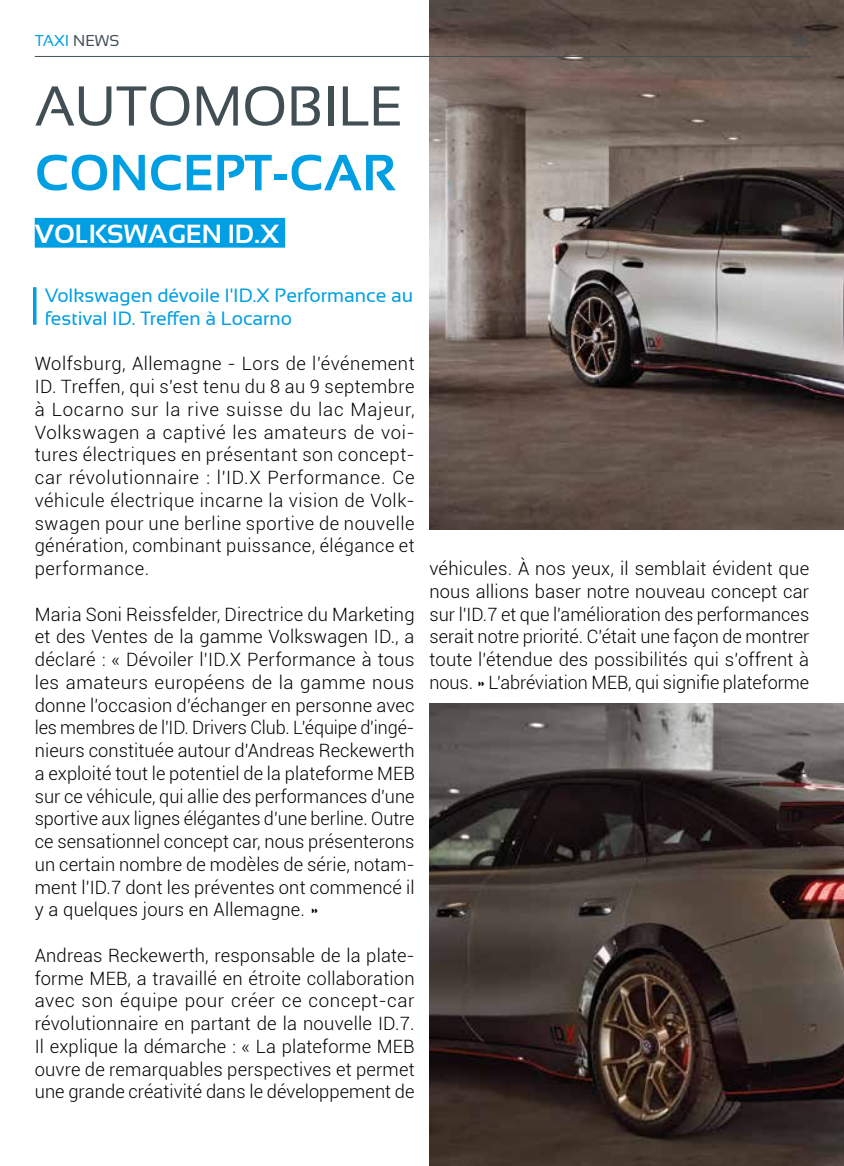
<style>
.page{position:relative;width:844px;height:1166px;background:#fff}
.page>*{position:absolute;margin:0;border:0;box-sizing:border-box;transform-origin:0 0}
.t1{font:56px "Sansation";letter-spacing:-.01em;color:#414f55}
.t2{font:700 50.75px "Sansation";color:#009fe3}
.t3{font:700 26.25px "Sansation";color:#fff}
.t4{font:19.25px/22.8px "Sansation";color:#009fe3}
.t5{font:300 18.38px/22.8px "Roboto";letter-spacing:.01em;color:#000;text-align:justify}
.t6{font:15.75px "Sansation";color:#009fe3}
.t7{font:15.75px "Sansation";color:#414f55}
.s1{color:#414f55}
</style>
<div class="page">
<img style="left:429px;top:0;width:414px;height:529px">
<img style="left:429px;top:703px;width:414px;height:463px">
<hr style="left:35px;top:56px;width:774px;height:1px;background:#414f55">
<hr style="left:33px;top:287px;width:3px;height:38px;background:#009fe3">
<div style="left:35px;top:218px;width:250px;height:30px;background:#009fe3"></div>
<p class="t6" style="left:35px;top:32px;width:86px">TAXI <span class="s1">NEWS</span></p>
<p class="t7" style="left:790px;top:32px;width:20px">36</p>
<h1 class="t1" style="left:35px;top:75px;width:369px">AUTOMOBILE</h1>
<h2 class="t2" style="left:35px;top:144px;width:362px">CONCEPT-CAR</h2>
<h3 class="t3" style="left:35px;top:219px;width:246px">VOLKSWAGEN ID.X</h3>
<p class="t4" style="left:45px;top:284px;width:370px">Volkswagen dévoile l'ID.X Performance au festival ID. Treffen à Locarno</p>
<p class="t5" style="left:35px;top:352px;width:381px">Wolfsburg, Allemagne - Lors de l'événement ID. Treffen, qui s'est tenu du 8 au 9 septembre à Locarno sur la rive suisse du lac Majeur, Volkswagen a captivé les amateurs de voi&shy;tures électriques en présentant son concept&shy;car révolutionnaire : l'ID.X Performance. Ce véhicule électrique incarne la vision de Volk&shy;swagen pour une berline sportive de nouvelle génération, combinant puissance, élégance et performance.</p>
<p class="t5" style="left:35px;top:602px;width:381px">Maria Soni Reissfelder, Directrice du Marketing et des Ventes de la gamme Volkswagen ID., a déclaré : « Dévoiler l'ID.X Performance à tous les amateurs européens de la gamme nous donne l'occasion d'échanger en personne avec les membres de l'ID. Drivers Club. L'équipe d'ingé&shy;nieurs constituée autour d'Andreas Reckewerth a exploité tout le potentiel de la plateforme MEB sur ce véhicule, qui allie des performances d'une sportive aux lignes élégantes d'une berline. Outre ce sensationnel concept car, nous présenterons un certain nombre de modèles de série, notam&shy;ment l'ID.7 dont les préventes ont commencé il y a quelques jours en Allemagne. »</p>
<p class="t5" style="left:35px;top:943px;width:381px">Andreas Reckewerth, responsable de la plate&shy;forme MEB, a travaillé en étroite collaboration avec son équipe pour créer ce concept-car révolutionnaire en partant de la nouvelle ID.7.<br>Il explique la démarche : « La plateforme MEB ouvre de remarquables perspectives et permet une grande créativité dans le développement de</p>
<p class="t5" style="left:429px;top:556px;width:381px">véhicules. À nos yeux, il semblait évident que nous allions baser notre nouveau concept car sur l'ID.7 et que l'amélioration des performances serait notre priorité. C'était une façon de montrer toute l'étendue des possibilités qui s'offrent à nous. » L'abréviation MEB, qui signifie plateforme</p>
</div>
